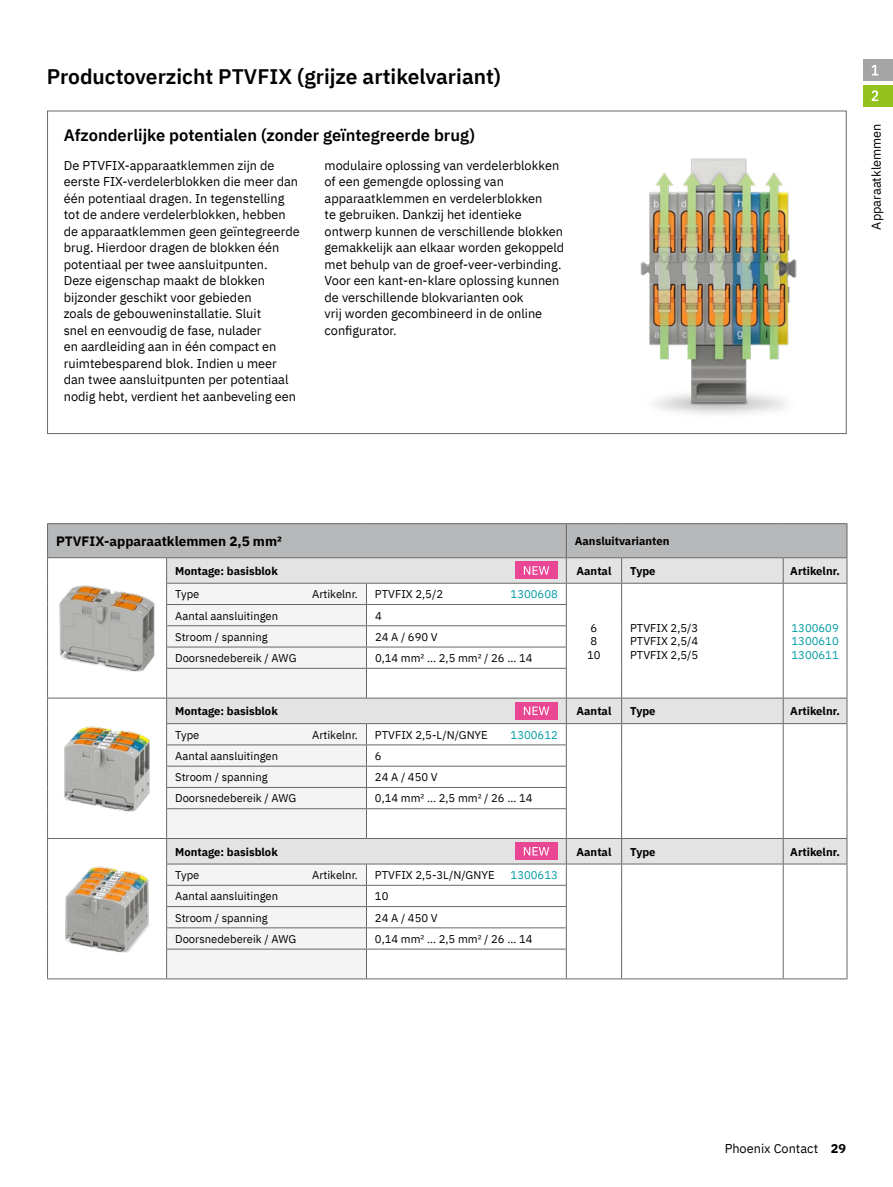
<style>
.page{position:relative;width:893px;height:1187px;background:#fff}
.page>*{position:absolute;margin:0;border:0;box-sizing:border-box;transform-origin:0 0}
.t1{font:21px "IBM Plex Sans Sm Bld";color:#000}
.t2{font:16.5px "IBM Plex Sans Sm Bld";color:#000}
.t3{font:700 13.5px "IBM Plex Sans";color:#000}
.t4{font:12.75px/16.5px "IBM Plex Sans";color:#000}
.t5{font:11.25px/13.5px "IBM Plex Sans";color:#000;text-align:center}
.t6{font:700 11.25px "IBM Plex Sans";color:#000}
.t7{font:11.25px/13.5px "IBM Plex Sans";color:#009ba3;text-align:justify}
.s1{font-weight:700}
</style>
<div class="page">
<img style="left:557px;top:158px;width:289px;height:277px">
<hr style="left:47px;top:978px;width:120px;height:1px;background:#686867">
<hr style="left:566px;top:978px;width:56px;height:1px;background:#686867">
<hr style="left:622px;top:978px;width:161px;height:1px;background:#686867">
<hr style="left:783px;top:978px;width:64px;height:1px;background:#686867">
<hr style="left:167px;top:978px;width:199px;height:1px;background:#686867">
<hr style="left:366px;top:978px;width:200px;height:1px;background:#686867">
<svg style="left:47px;top:523px;width:801px;height:455px"></svg>
<div style="left:863px;top:60px;width:30px;height:21px;background:#a5a5a5"></div>
<svg style="left:871px;top:65px;width:7px;height:10px"></svg>
<div style="left:863px;top:85px;width:30px;height:21px;background:#94c11c"></div>
<svg style="left:871px;top:90px;width:7px;height:11px"></svg>
<h1 class="t1" style="left:47px;top:60px;width:456px">Productoverzicht PTVFIX (grijze artikelvariant)</h1>
<p class="t2" style="left:64px;top:122px;width:413px">Afzonderlijke potentialen (zonder geïntegreerde brug)</p>
<p class="t4" style="left:64px;top:156px;width:237px">De PTVFIX-apparaatklemmen zijn de eerste FIX-verdelerblokken die meer dan één potentiaal dragen. In tegenstelling tot de andere verdelerblokken, hebben de apparaatklemmen geen geïntegreerde brug. Hierdoor dragen de blokken één potentiaal per twee aansluitpunten.<br>Deze eigenschap maakt de blokken bijzonder geschikt voor gebieden<br>zoals de gebouweninstallatie. Sluit<br>snel en eenvoudig de fase, nulader<br>en aardleiding aan in één compact en ruimtebesparend blok. Indien u meer dan twee aansluitpunten per potentiaal nodig hebt, verdient het aanbeveling een</p>
<p class="t4" style="left:325px;top:156px;width:241px">modulaire oplossing van verdelerblokken of een gemengde oplossing van apparaatklemmen en verdelerblokken<br>te gebruiken. Dankzij het identieke ontwerp kunnen de verschillende blokken gemakkelijk aan elkaar worden gekoppeld met behulp van de groef-veer-verbinding.<br>Voor een kant-en-klare oplossing kunnen de verschillende blokvarianten ook<br>vrij worden gecombineerd in de online configurator.</p>
<p class="t4" style="left:867px;top:229px;width:108px;rotate:-90deg">Apparaatklemmen</p>
<p class="t3" style="left:56px;top:530px;width:227px">PTVFIX-apparaatklemmen 2,5 mm²</p>
<p class="t6" style="left:575px;top:532px;width:96px">Aansluitvarianten</p>
<p class="t6" style="left:175px;top:562px;width:104px">Montage: basisblok</p>
<p class="t6" style="left:576px;top:562px;width:36px">Aantal</p>
<p class="t6" style="left:630px;top:562px;width:27px">Type</p>
<p class="t6" style="left:790px;top:562px;width:51px">Artikelnr.</p>
<p class="t5" style="left:175px;top:586px;width:26px">Type</p>
<p class="t5" style="left:312px;top:586px;width:47px">Artikelnr.</p>
<p class="t5" style="left:375px;top:586px;width:70px">PTVFIX 2,5/2</p>
<p class="t7" style="left:511px;top:586px;width:49px">1300608</p>
<p class="t5" style="left:587px;top:620px;width:15px">6<br>8<br>10</p>
<p class="t5" style="left:630px;top:620px;width:70px;text-align:justify">PTVFIX 2,5/3<br>PTVFIX 2,5/4<br>PTVFIX 2,5/5</p>
<p class="t7" style="left:791px;top:620px;width:49px">1300609<br>1300610<br>1300611</p>
<p class="t5" style="left:175px;top:607px;width:105px">Aantal aansluitingen</p>
<p class="t5" style="left:375px;top:607px;width:8px">4</p>
<p class="t5" style="left:175px;top:629px;width:94px">Stroom / spanning</p>
<p class="t5" style="left:375px;top:629px;width:64px">24 A / 690 V</p>
<p class="t5" style="left:175px;top:650px;width:123px">Doorsnedebereik / AWG</p>
<p class="t5" style="left:375px;top:650px;width:159px">0,14 mm² … 2,5 mm² / 26 … 14</p>
<p class="t6" style="left:175px;top:702px;width:104px">Montage: basisblok</p>
<p class="t6" style="left:576px;top:702px;width:36px">Aantal</p>
<p class="t6" style="left:630px;top:702px;width:27px">Type</p>
<p class="t6" style="left:790px;top:702px;width:51px">Artikelnr.</p>
<p class="t5" style="left:175px;top:727px;width:26px">Type</p>
<p class="t5" style="left:312px;top:727px;width:47px">Artikelnr.</p>
<p class="t5" style="left:375px;top:727px;width:114px">PTVFIX 2,5-L/N/GNYE</p>
<p class="t7" style="left:511px;top:727px;width:49px">1300612</p>
<p class="t5" style="left:175px;top:748px;width:105px">Aantal aansluitingen</p>
<p class="t5" style="left:375px;top:748px;width:8px">6</p>
<p class="t5" style="left:175px;top:769px;width:94px">Stroom / spanning</p>
<p class="t5" style="left:375px;top:769px;width:64px">24 A / 450 V</p>
<p class="t5" style="left:175px;top:790px;width:123px">Doorsnedebereik / AWG</p>
<p class="t5" style="left:375px;top:790px;width:159px">0,14 mm² … 2,5 mm² / 26 … 14</p>
<p class="t6" style="left:175px;top:842px;width:104px">Montage: basisblok</p>
<p class="t6" style="left:576px;top:842px;width:36px">Aantal</p>
<p class="t6" style="left:630px;top:842px;width:27px">Type</p>
<p class="t6" style="left:790px;top:842px;width:51px">Artikelnr.</p>
<p class="t5" style="left:175px;top:867px;width:26px">Type</p>
<p class="t5" style="left:312px;top:867px;width:47px">Artikelnr.</p>
<p class="t5" style="left:375px;top:867px;width:121px">PTVFIX 2,5-3L/N/GNYE</p>
<p class="t7" style="left:511px;top:867px;width:49px">1300613</p>
<p class="t5" style="left:175px;top:888px;width:105px">Aantal aansluitingen</p>
<p class="t5" style="left:375px;top:888px;width:15px">10</p>
<p class="t5" style="left:175px;top:909px;width:94px">Stroom / spanning</p>
<p class="t5" style="left:375px;top:909px;width:64px">24 A / 450 V</p>
<p class="t5" style="left:175px;top:931px;width:123px">Doorsnedebereik / AWG</p>
<p class="t5" style="left:375px;top:931px;width:159px">0,14 mm² … 2,5 mm² / 26 … 14</p>
<p class="t4" style="left:725px;top:1138px;width:123px">Phoenix Contact <span class="s1">29</span></p>
</div>
